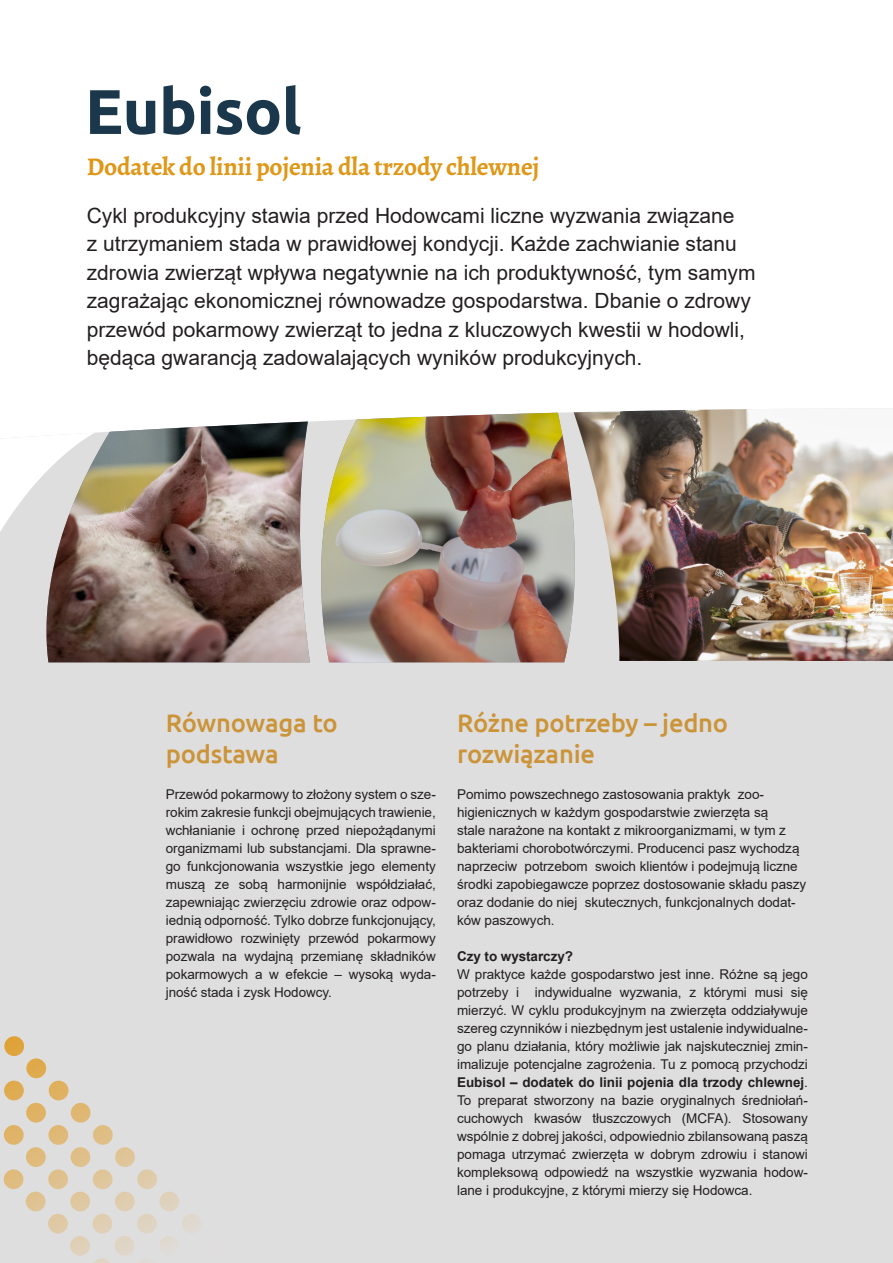
<style>
.page{position:relative;width:893px;height:1263px;background:#fff}
.page>*{position:absolute;margin:0;border:0;box-sizing:border-box;transform-origin:0 0}
.t1{font:700 63px "Ubuntu";letter-spacing:-.01em;color:#1a374b}
.t2{font:500 25.5px/31.5px "Ubuntu";letter-spacing:-.01em;color:#cb9439}
.t3{font:700 25.5px "Alegreya";letter-spacing:-.01em;color:#df9717}
.t4{font:21px/28.5px "Arial";color:#231f20}
.t5{font:13.5px/18px "Arial";letter-spacing:-.005em;color:#231f20;text-align:justify}
.t6{font:700 13.5px "Arial";letter-spacing:-.005em;color:#231f20}
.s1{font-weight:700}
</style>
<div class="page">
<div style="left:0;top:661px;width:893px;height:602px;background:#dfdede"></div>
<img style="left:327px;top:413px;width:249px;height:249px">
<svg style="left:0;top:421px;width:327px;height:241px;fill:#dfdede"></svg>
<img style="left:45px;top:421px;width:265px;height:241px">
<img style="left:574px;top:408px;width:319px;height:253px">
<svg style="left:226px;top:1258px;width:20px;height:5px"></svg>
<svg style="left:137px;top:1258px;width:20px;height:5px"></svg>
<svg style="left:182px;top:1258px;width:19px;height:5px"></svg>
<svg style="left:92px;top:1258px;width:20px;height:5px"></svg>
<div style="left:137px;top:1169px;width:20px;height:20px;background:#dfcbab;border-radius:50%"></div>
<div style="left:93px;top:1169px;width:20px;height:20px;background:#dfc69c;border-radius:50%"></div>
<div style="left:182px;top:1214px;width:20px;height:19px;background:#dfd9d0;border-radius:50%"></div>
<div style="left:93px;top:1214px;width:19px;height:19px;background:#dfceb3;border-radius:50%"></div>
<div style="left:137px;top:1214px;width:20px;height:19px;background:#dfd3c1;border-radius:50%"></div>
<div style="left:93px;top:1125px;width:20px;height:20px;background:#dfbe85;border-radius:50%"></div>
<svg style="left:71px;top:1103px;width:20px;height:20px"></svg>
<svg style="left:26px;top:1058px;width:20px;height:20px"></svg>
<div style="left:49px;top:1081px;width:19px;height:19px;background:#dfb160;border-radius:50%"></div>
<div style="left:4px;top:1036px;width:20px;height:20px;background:linear-gradient(to right,#dfa53e,#dfa53e);border-radius:50%"></div>
<div style="left:159px;top:1191px;width:20px;height:20px;background:#dfd2be;border-radius:50%"></div>
<div style="left:70px;top:1191px;width:20px;height:20px;background:#dfc8a0;border-radius:50%"></div>
<div style="left:26px;top:1147px;width:20px;height:20px;background:#dfba7a;border-radius:50%"></div>
<div style="left:48px;top:1169px;width:20px;height:20px;background:#dfc18d;border-radius:50%"></div>
<div style="left:4px;top:1125px;width:20px;height:20px;background:#dfb468;border-radius:50%"></div>
<div style="left:115px;top:1191px;width:20px;height:20px;background:#dfcdaf;border-radius:50%"></div>
<div style="left:204px;top:1236px;width:20px;height:20px;background:#dfdddd;border-radius:50%"></div>
<div style="left:115px;top:1236px;width:20px;height:20px;background:#dfd5c6;border-radius:50%"></div>
<div style="left:159px;top:1236px;width:20px;height:20px;background:#dfdad4;border-radius:50%"></div>
<div style="left:70px;top:1236px;width:20px;height:20px;background:#dfd0b7;border-radius:50%"></div>
<div style="left:26px;top:1191px;width:20px;height:20px;background:#dfc292;border-radius:50%"></div>
<div style="left:48px;top:1214px;width:20px;height:19px;background:#dfc9a5;border-radius:50%"></div>
<div style="left:4px;top:1169px;width:19px;height:20px;background:#dfbc7e;border-radius:50%"></div>
<div style="left:115px;top:1147px;width:20px;height:20px;background:#dfc497;border-radius:50%"></div>
<div style="left:71px;top:1147px;width:19px;height:20px;background:#dfbf89;border-radius:50%"></div>
<div style="left:26px;top:1103px;width:20px;height:19px;background:#dfb264;border-radius:50%"></div>
<div style="left:48px;top:1125px;width:20px;height:20px;background:#dfb977;border-radius:50%"></div>
<div style="left:4px;top:1081px;width:20px;height:19px;background:#dfab51;border-radius:50%"></div>
<p class="t1" style="left:85px;top:73px;width:218px">Eubisol</p>
<p class="t3" style="left:87px;top:149px;width:454px">Dodatek do linii pojenia dla trzody chlewnej</p>
<p class="t4" style="left:87px;top:201px;width:670px">Cykl produkcyjny stawia przed Hodowcami liczne wyzwania związane<br>z utrzymaniem stada w prawidłowej kondycji. Każde zachwianie stanu zdrowia zwierząt wpływa negatywnie na ich produktywność, tym samym zagrażając ekonomicznej równowadze gospodarstwa. Dbanie o zdrowy przewód pokarmowy zwierząt to jedna z kluczowych kwestii w hodowli, będąca gwarancją zadowalających wyników produkcyjnych.</p>
<p class="t2" style="left:166px;top:706px;width:173px">Równowaga to podstawa</p>
<p class="t5" style="left:166px;top:785px;width:271px">Przewód pokarmowy to złożony system o sze&shy;rokim zakresie funkcji obejmujących trawienie, wchłanianie i ochronę przed niepożądanymi organizmami lub substancjami. Dla sprawne&shy;go funkcjonowania wszystkie jego elementy muszą ze sobą harmonijnie współdziałać, zapewniając zwierzęciu zdrowie oraz odpow&shy;iednią odporność. Tylko dobrze funkcjonujący, prawidłowo rozwinięty przewód pokarmowy pozwala na wydajną przemianę składników pokarmowych a w efekcie – wysoką wyda&shy;jność stada i zysk Hodowcy.</p>
<p class="t2" style="left:457px;top:706px;width:273px">Różne potrzeby – jedno rozwiązanie</p>
<p class="t5" style="left:457px;top:785px;width:351px;text-align:left">Pomimo powszechnego zastosowania praktyk zoo&shy;higienicznych w każdym gospodarstwie zwierzęta są<br>stale narażone na kontakt z mikroorganizmami, w tym z bakteriami chorobotwórczymi. Producenci pasz wychodzą naprzeciw potrzebom swoich klientów i podejmują liczne środki zapobiegawcze poprzez dostosowanie składu paszy oraz dodanie do niej skutecznych, funkcjonalnych dodat&shy;ków paszowych.</p>
<p class="t6" style="left:457px;top:947px;width:117px">Czy to wystarczy?</p>
<p class="t5" style="left:457px;top:965px;width:352px">W praktyce każde gospodarstwo jest inne. Różne są jego potrzeby i indywidualne wyzwania, z którymi musi się mierzyć. W cyklu produkcyjnym na zwierzęta oddziaływuje szereg czynników i niezbędnym jest ustalenie indywidualne&shy;go planu działania, który możliwie jak najskuteczniej zmin&shy;imalizuje potencjalne zagrożenia. Tu z pomocą przychodzi <span class="s1">Eubisol – dodatek do linii pojenia dla trzody chlewnej</span>.<br>To preparat stworzony na bazie oryginalnych średniołań&shy;cuchowych kwasów tłuszczowych (MCFA). Stosowany wspólnie z dobrej jakości, odpowiednio zbilansowaną paszą pomaga utrzymać zwierzęta w dobrym zdrowiu i stanowi kompleksową odpowiedź na wszystkie wyzwania hodow&shy;lane i produkcyjne, z którymi mierzy się Hodowca.</p>
</div>
